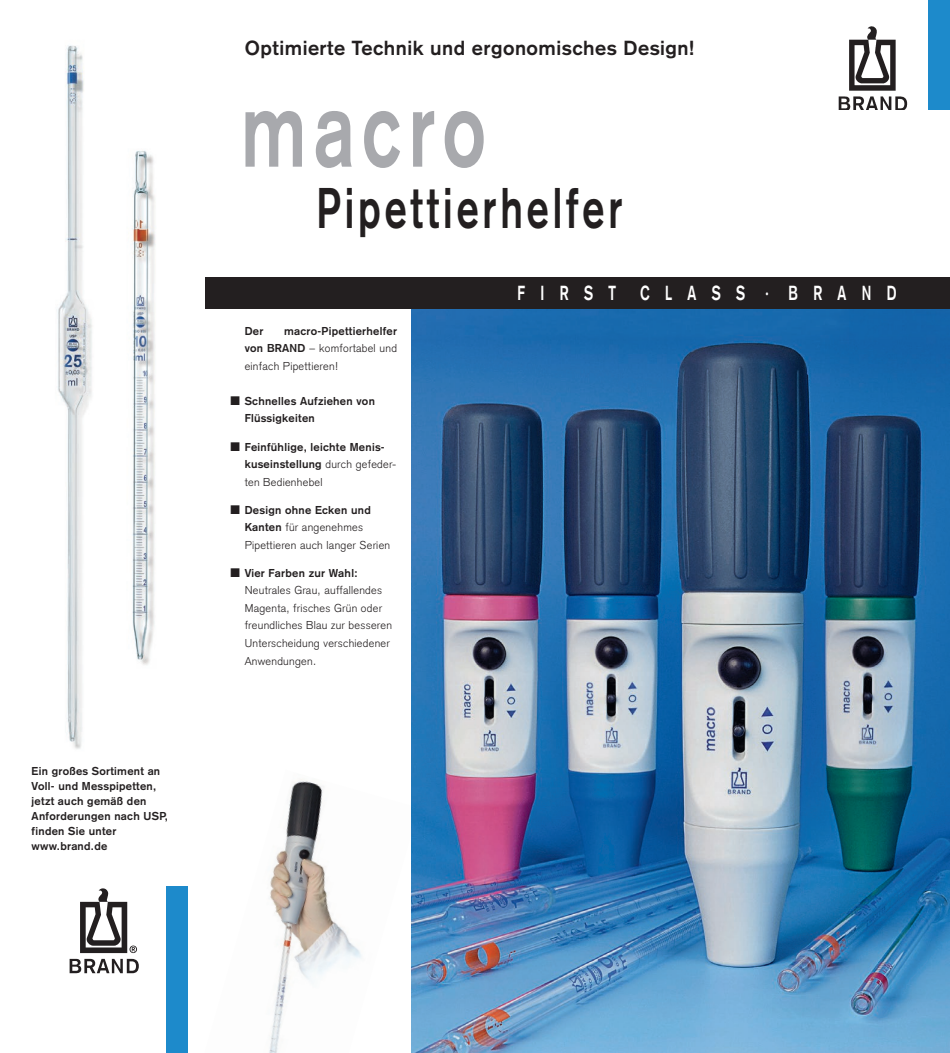
<style>
.page{position:relative;width:950px;height:1053px;background:#fff}
.page>*{position:absolute;margin:0;border:0;box-sizing:border-box;transform-origin:0 0}
.t1{font:700 107.5px "Akzidenz Grotesk";letter-spacing:.1em;color:#a8a9ad;scale:.7 1}
.t2{font:700 56.25px "Akzidenz Grotesk";letter-spacing:.1em;color:#231f20;scale:.7 1}
.t3{font:700 20px "Akzidenz Grotesk";letter-spacing:.025em;color:#231f20}
.t4{font:700 20px "Akzidenz Grotesk";letter-spacing:1.105em;color:#fff;scale:.7 1}
.t5{font:300 11.25px/17.5px "Akzidenz Grotesk";letter-spacing:.025em;color:#231f20}
.t6{font:700 11.25px/15px "Akzidenz Grotesk";letter-spacing:.025em;color:#231f20}
.s1{font-weight:700}
.s2{font-weight:300}
</style>
<div class="page">
<img style="left:269px;top:779px;width:93px;height:273px">
<img style="left:411px;top:308px;width:539px;height:744px">
<div style="left:929px;top:0;width:21px;height:110px;background:#1d8acb"></div>
<img style="left:838px;top:26px;width:70px;height:84px">
<div style="left:206px;top:276px;width:744px;height:32px;background:#231f20"></div>
<div style="left:166px;top:886px;width:22px;height:166px;background:#1d8acb"></div>
<svg style="left:70px;top:888px;width:69px;height:85px"></svg>
<img style="left:57px;top:45px;width:35px;height:704px">
<img style="left:132px;top:150px;width:24px;height:515px">
<p class="t6" style="left:32px;top:763px;width:138px">Ein großes Sortiment an<br>Voll- und Messpipetten, jetzt auch gemäß den<br>Anforderungen nach USP, finden Sie unter www.brand.de</p>
<h3 class="t3" style="left:245px;top:36px;width:451px">Optimierte Technik und ergonomisches Design!</h3>
<h1 class="t1" style="left:241px;top:65px;width:351px">macro</h1>
<h2 class="t2" style="left:317px;top:175px;width:438px">Pipettierhelfer</h2>
<p class="t5" style="left:245px;top:322px;width:154px;text-align:justify;text-indent:39px"><span class="s1">macro-Pipettierhelfer von BRAND</span> – komfortabel und einfach Pipettieren!</p>
<p class="t6" style="left:245px;top:392px;width:132px;line-height:17.5px;text-indent:-14px">■ Schnelles Aufziehen von<br>Flüssigkeiten</p>
<p class="t6" style="left:245px;top:438px;width:153px;line-height:17.5px;text-indent:-14px">■ Feinfühlige, leichte Menis&shy;kuseinstellung <span class="s2">durch gefeder&shy;ten Bedienhebel</span></p>
<p class="t5" style="left:245px;top:501px;width:147px;text-indent:-14px">■ <span class="s1">Design ohne Ecken und<br>Kanten</span> für angenehmes<br>Pipettieren auch langer Serien</p>
<p class="t5" style="left:245px;top:564px;width:149px;text-indent:-14px">■ <span class="s1">Vier Farben zur Wahl:<br></span>Neutrales Grau, auffallendes<br>Magenta, frisches Grün oder freundliches Blau zur besseren<br>Unterscheidung verschiedener<br>Anwendungen.</p>
<p class="t6" style="left:245px;top:323px;width:20px">Der</p>
<h3 class="t4" style="left:517px;top:281px;width:543px">FIRST CLASS · BRAND</h3>
</div>
